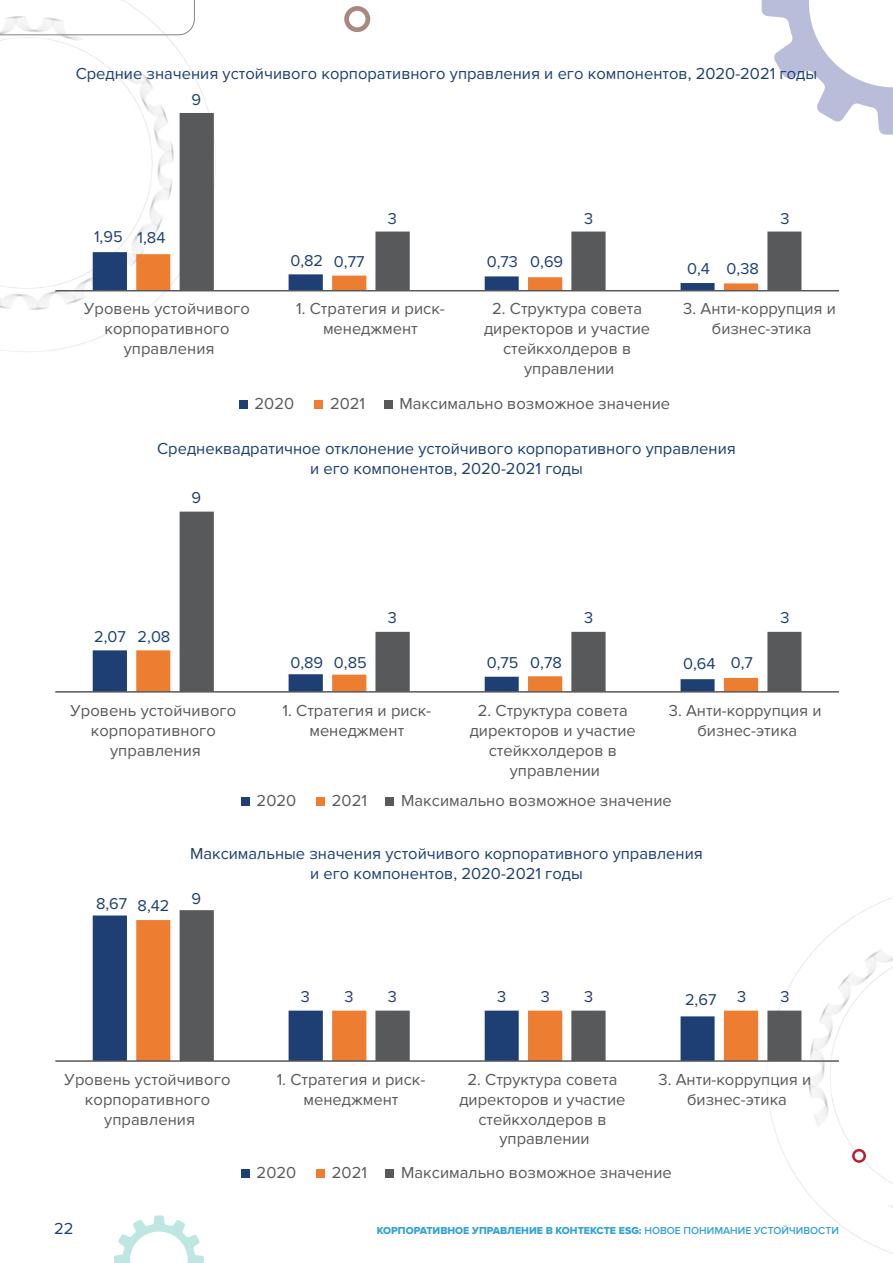
<style>
.page{position:relative;width:893px;height:1263px;background:#fff}
.page>*{position:absolute;margin:0;border:0;box-sizing:border-box;transform-origin:0 0}
.t1{font:16.5px/19.8px "Proxima Nova";color:#58595b;text-align:center}
.t2{font:16.5px/19.8px "Proxima Nova";color:#1d3f74;text-align:center}
.t3{font:16.35px "Proxima Nova";color:#1d3f74}
.t4{font:10.5px "Proxima Nova Extrabld";color:#34a3d4}
.s1{font-family:"Proxima Nova";font-weight:600}
</style>
<div class="page">
<svg style="left:762px;top:0;width:131px;height:135px"></svg>
<svg style="left:114px;top:1215px;width:90px;height:48px"></svg>
<img style="left:0;top:36px;width:270px;height:316px">
<img style="left:766px;top:897px;width:127px;height:357px">
<svg style="left:0;top:0;width:195px;height:36px"></svg>
<svg style="left:344px;top:6px;width:26px;height:26px"></svg>
<div style="left:239px;top:400px;width:9px;height:9px;background:#1d3f74"></div>
<div style="left:314px;top:400px;width:9px;height:9px;background:#ed7d31"></div>
<div style="left:384px;top:400px;width:9px;height:9px;background:#58595b"></div>
<div style="left:241px;top:797px;width:9px;height:9px;background:#1d3f74"></div>
<div style="left:316px;top:797px;width:9px;height:9px;background:#ed7d31"></div>
<div style="left:385px;top:797px;width:9px;height:9px;background:#58595b"></div>
<div style="left:241px;top:1169px;width:9px;height:9px;background:#1d3f74"></div>
<div style="left:316px;top:1169px;width:9px;height:9px;background:#ed7d31"></div>
<div style="left:385px;top:1169px;width:9px;height:9px;background:#58595b"></div>
<svg style="left:93px;top:915px;width:87px;height:145px;fill:#1d3f74"></svg>
<svg style="left:136px;top:920px;width:44px;height:140px;fill:#ed7d31"></svg>
<svg style="left:180px;top:910px;width:621px;height:150px"></svg>
<hr style="left:55px;top:1060px;width:784px;height:2px;background:#58595b">
<svg style="left:93px;top:252px;width:87px;height:38px"></svg>
<svg style="left:180px;top:113px;width:621px;height:177px"></svg>
<hr style="left:55px;top:290px;width:784px;height:1px;background:#58595b">
<svg style="left:93px;top:650px;width:87px;height:41px"></svg>
<svg style="left:180px;top:512px;width:621px;height:179px"></svg>
<hr style="left:55px;top:691px;width:784px;height:2px;background:#58595b">
<p class="t2" style="left:76px;top:64px;width:743px">Средние значения устойчивого корпоративного управления и его компонентов, 2020-2021 годы</p>
<p class="t3" style="left:192px;top:90px;width:11px">9</p>
<p class="t3" style="left:94px;top:227px;width:30px">1,95</p>
<p class="t3" style="left:138px;top:228px;width:29px">1,84</p>
<p class="t3" style="left:388px;top:209px;width:11px">3</p>
<p class="t3" style="left:584px;top:209px;width:11px">3</p>
<p class="t3" style="left:780px;top:209px;width:11px">3</p>
<p class="t3" style="left:290px;top:251px;width:34px">0,82</p>
<p class="t3" style="left:487px;top:252px;width:33px">0,73</p>
<p class="t3" style="left:334px;top:252px;width:32px">0,77</p>
<p class="t3" style="left:530px;top:252px;width:35px">0,69</p>
<p class="t3" style="left:687px;top:259px;width:24px">0,4</p>
<p class="t3" style="left:727px;top:260px;width:34px">0,38</p>
<p class="t1" style="left:84px;top:299px;width:167px">Уровень устойчивого корпоративного управления</p>
<p class="t1" style="left:296px;top:299px;width:150px">1. Стратегия и риск&shy;менеджмент</p>
<p class="t1" style="left:484px;top:299px;width:168px">2. Структура совета директоров и участие стейкхолдеров в управлении</p>
<p class="t1" style="left:683px;top:299px;width:154px">3. Анти-коррупция и бизнес-этика</p>
<p class="t1" style="left:255px;top:394px;width:41px">2020</p>
<p class="t1" style="left:330px;top:394px;width:37px">2021</p>
<p class="t1" style="left:400px;top:394px;width:272px">Максимально возможное значение</p>
<p class="t2" style="left:157px;top:439px;width:580px">Среднеквадратичное отклонение устойчивого корпоративного управления и его компонентов, 2020-2021 годы</p>
<p class="t3" style="left:192px;top:488px;width:11px">9</p>
<p class="t3" style="left:94px;top:627px;width:33px">2,07</p>
<p class="t3" style="left:138px;top:627px;width:34px">2,08</p>
<p class="t3" style="left:388px;top:608px;width:11px">3</p>
<p class="t3" style="left:584px;top:608px;width:11px">3</p>
<p class="t3" style="left:780px;top:608px;width:11px">3</p>
<p class="t3" style="left:290px;top:653px;width:34px">0,89</p>
<p class="t3" style="left:487px;top:654px;width:33px">0,75</p>
<p class="t3" style="left:683px;top:654px;width:34px">0,64</p>
<p class="t3" style="left:334px;top:653px;width:34px">0,85</p>
<p class="t3" style="left:530px;top:653px;width:33px">0,78</p>
<p class="t3" style="left:731px;top:654px;width:24px">0,7</p>
<p class="t1" style="left:70px;top:701px;width:167px">Уровень устойчивого корпоративного управления</p>
<p class="t1" style="left:283px;top:701px;width:150px">1. Стратегия и риск&shy;менеджмент</p>
<p class="t1" style="left:470px;top:701px;width:168px">2. Структура совета директоров и участие стейкхолдеров в управлении</p>
<p class="t1" style="left:669px;top:701px;width:154px">3. Анти-коррупция и бизнес-этика</p>
<p class="t1" style="left:257px;top:791px;width:41px">2020</p>
<p class="t1" style="left:332px;top:791px;width:37px">2021</p>
<p class="t1" style="left:401px;top:791px;width:272px">Максимально возможное значение</p>
<p class="t3" style="left:96px;top:894px;width:33px">8,67</p>
<p class="t3" style="left:138px;top:896px;width:33px">8,42</p>
<p class="t2" style="left:190px;top:844px;width:514px">Максимальные значения устойчивого корпоративного управления и его компонентов, 2020-2021 годы</p>
<p class="t3" style="left:192px;top:889px;width:11px">9</p>
<p class="t3" style="left:301px;top:987px;width:11px">3</p>
<p class="t3" style="left:497px;top:987px;width:11px">3</p>
<p class="t3" style="left:685px;top:990px;width:33px">2,67</p>
<p class="t3" style="left:344px;top:987px;width:11px">3</p>
<p class="t3" style="left:541px;top:987px;width:11px">3</p>
<p class="t3" style="left:737px;top:987px;width:11px">3</p>
<p class="t3" style="left:388px;top:987px;width:11px">3</p>
<p class="t3" style="left:584px;top:987px;width:11px">3</p>
<p class="t3" style="left:780px;top:987px;width:11px">3</p>
<p class="t1" style="left:65px;top:1070px;width:167px">Уровень устойчивого корпоративного управления</p>
<p class="t1" style="left:277px;top:1070px;width:150px">1. Стратегия и риск&shy;менеджмент</p>
<p class="t1" style="left:459px;top:1070px;width:168px">2. Структура совета директоров и участие стейкхолдеров в управлении</p>
<p class="t1" style="left:658px;top:1070px;width:154px">3. Анти-коррупция и бизнес-этика</p>
<p class="t1" style="left:257px;top:1163px;width:41px">2020</p>
<p class="t1" style="left:332px;top:1163px;width:37px">2021</p>
<p class="t1" style="left:401px;top:1163px;width:272px">Максимально возможное значение</p>
<p class="t2" style="left:54px;top:1219px;width:21px">22</p>
<p class="t4" style="left:377px;top:1225px;width:464px">КОРПОРАТИВНОЕ УПРАВЛЕНИЕ В КОНТЕКСТЕ ESG: <span class="s1">НОВОЕ ПОНИМАНИЕ УСТОЙЧИВОСТИ</span></p>
</div>
